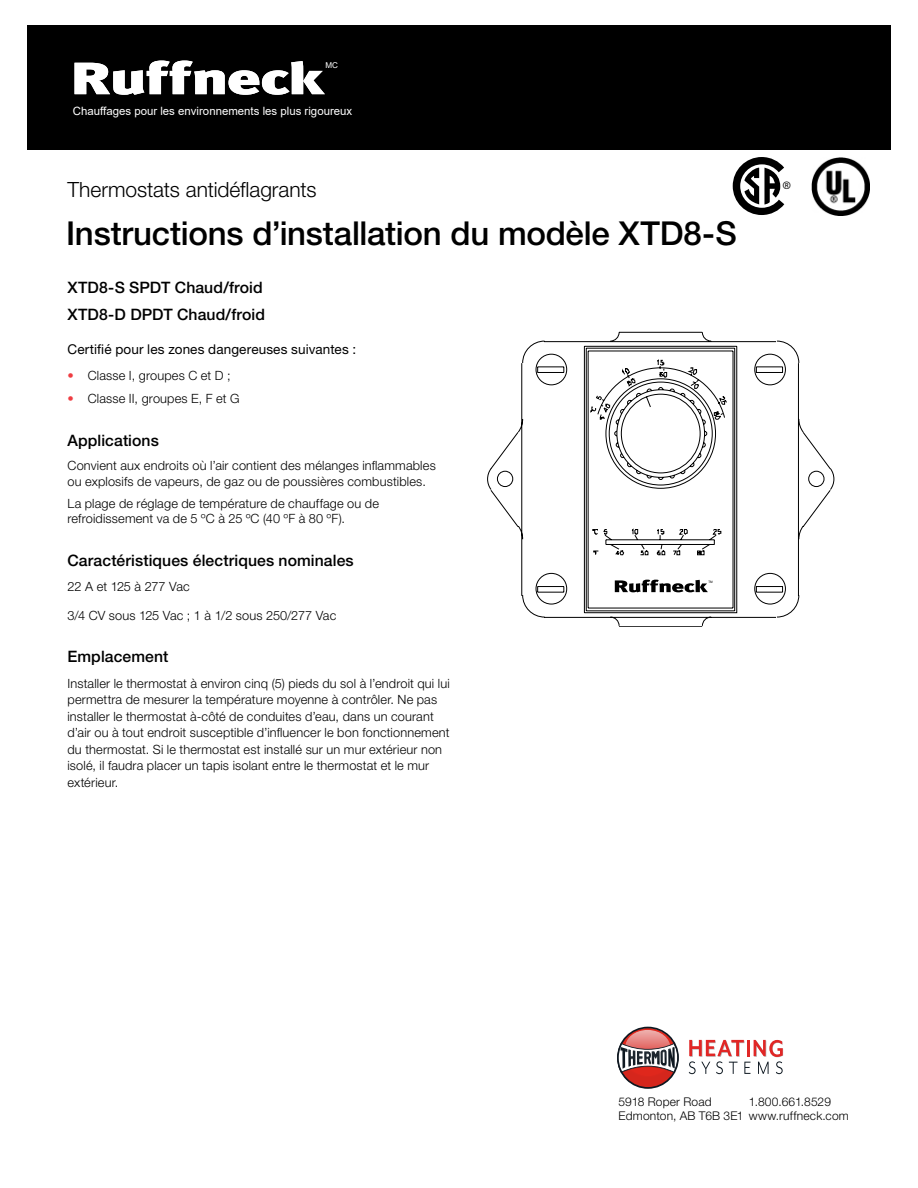
<style>
.page{position:relative;width:918px;height:1188px;background:#fff}
.page>*{position:absolute;margin:0;border:0;box-sizing:border-box;transform-origin:0 0}
.t1{font:500 33px "Helvetica Neue LT Std";letter-spacing:-.01em;color:#000}
.t2{font:300 21px "Helvetica Neue LT Std";letter-spacing:-.005em;color:#000}
.t3{font:16.8px "Myriad";color:#000}
.t4{font:500 15.75px/27px "Helvetica Neue LT Std";letter-spacing:.005em;color:#000}
.t5{font:13.5px "Helvetica Neue LT Std";letter-spacing:.01em;color:#000}
.t6{font:300 12.75px/16.5px "Helvetica Neue LT Std";letter-spacing:.015em;color:#000}
.t7{font:300 12.75px "Helvetica Neue LT Std";letter-spacing:-.01em;color:#000}
.t8{font:300 12px/14.4px "Helvetica Neue LT Std";letter-spacing:.015em;color:#000}
.t9{font:11.4px "Arial";color:#fff}
.t10{font:8.1px "Arial";color:#fff}
.t11{font:3.15px "Arial";color:#000}
.s1{color:#ef3d42}
</style>
<div class="page">
<svg style="left:733px;top:157px;width:51px;height:58px"></svg>
<img style="left:812px;top:157px;width:58px;height:58px">
<svg style="left:487px;top:332px;width:347px;height:295px"></svg>
<svg style="left:615px;top:580px;width:93px;height:12px"></svg>
<svg style="left:689px;top:1040px;width:94px;height:34px"></svg>
<svg style="left:617px;top:1027px;width:62px;height:62px"></svg>
<div style="left:27px;top:25px;width:864px;height:124px;background:#000"></div>
<svg style="left:75px;top:61px;width:250px;height:34px"></svg>
<p class="t10" style="left:325px;top:60px;width:14px">MC</p>
<p class="t9" style="left:73px;top:104px;width:281px">Chauffages pour les environnements les plus rigoureux</p>
<h2 class="t2" style="left:68px;top:177px;width:250px">Thermostats antidéflagrants</h2>
<h1 class="t1" style="left:66px;top:214px;width:672px">Instructions d’installation du modèle XTD8-S</h1>
<p class="t4" style="left:68px;top:274px;width:199px">XTD8-S SPDT Chaud/froid<br>XTD8-D DPDT Chaud/froid</p>
<p class="t5" style="left:68px;top:342px;width:290px">Certifié pour les zones dangereuses suivantes :</p>
<p class="t6" style="left:68px;top:367px;width:165px"><span class="s1">•</span> Classe I, groupes C et D ;</p>
<p class="t6" style="left:68px;top:390px;width:174px"><span class="s1">•</span> Classe II, groupes E, F et G</p>
<p class="t4" style="left:68px;top:427px;width:93px">Applications</p>
<p class="t6" style="left:68px;top:458px;width:370px;line-height:15.3px">Convient aux endroits où l’air contient des mélanges inflammables ou explosifs de vapeurs, de gaz ou de poussières combustibles.</p>
<p class="t6" style="left:68px;top:495px;width:313px;line-height:15.3px">La plage de réglage de température de chauffage ou de refroidissement va de 5 ºC à 25 ºC (40 ºF à 80 ºF).</p>
<p class="t4" style="left:68px;top:546px;width:288px">Caractéristiques électriques nominales</p>
<p class="t7" style="left:68px;top:579px;width:124px">22 A et 125 à 277 Vac</p>
<p class="t6" style="left:68px;top:606px;width:270px">3/4 CV sous 125 Vac ; 1 à 1/2 sous 250/277 Vac</p>
<p class="t4" style="left:68px;top:643px;width:102px">Emplacement</p>
<p class="t6" style="left:68px;top:675px;width:384px">Installer le thermostat à environ cinq (5) pieds du sol à l’endroit qui lui permettra de mesurer la température moyenne à contrôler. Ne pas installer le thermostat à-côté de conduites d’eau, dans un courant d’air ou à tout endroit susceptible d’influencer le bon fonctionnement du thermostat. Si le thermostat est installé sur un mur extérieur non isolé, il faudra placer un tapis isolant entre le thermostat et le mur extérieur.</p>
<p class="t11" style="left:708px;top:579px;width:6px">TM</p>
<h3 class="t3" style="left:783px;top:179px;width:10px">®</h3>
<p class="t8" style="left:619px;top:1094px;width:232px">5918 Roper Road<br>Edmonton, AB T6B 3E1 www.ruffneck.com</p>
<p class="t8" style="left:749px;top:1094px;width:84px">1.800.661.8529</p>
</div>
